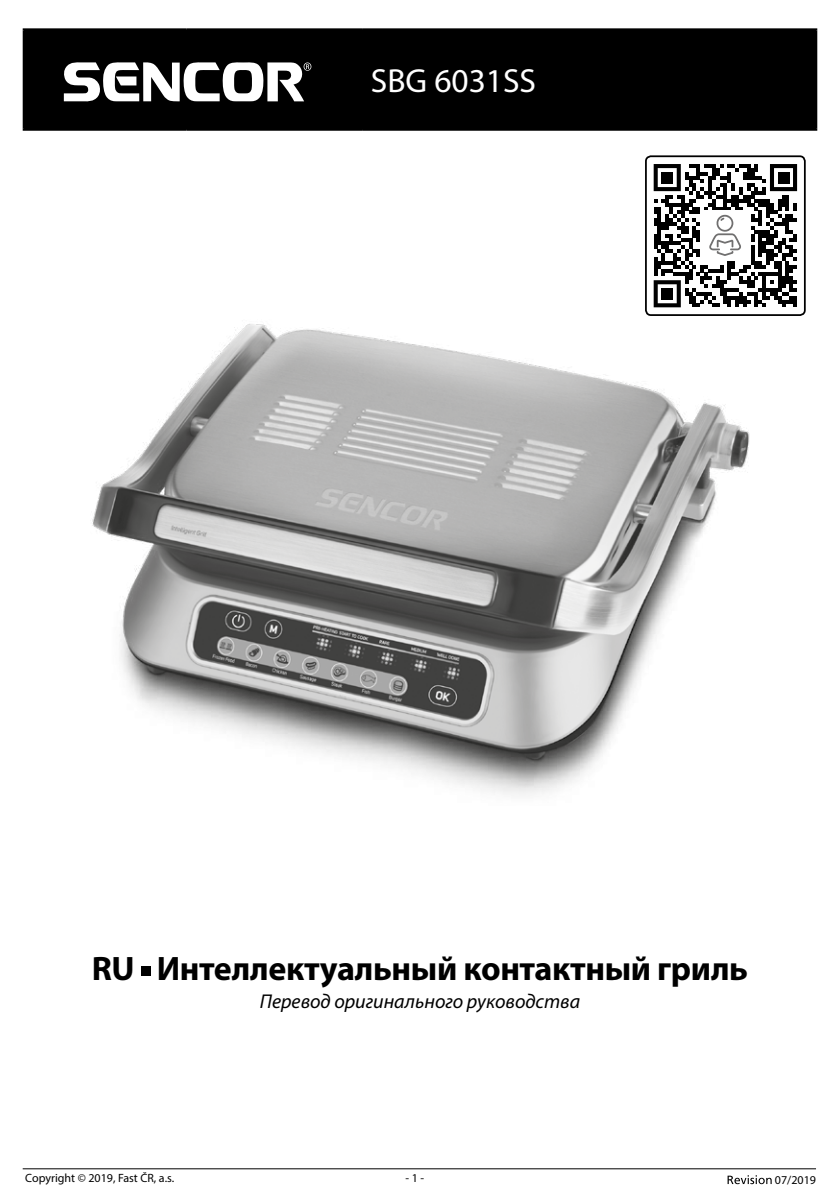
<style>
.page{position:relative;width:840px;height:1191px;background:#fff}
.page>*{position:absolute;margin:0;border:0;box-sizing:border-box;transform-origin:0 0}
.t1{font:700 34px "Myriad Pro";letter-spacing:-.01em;color:#000}
.t2{font:33.4px "Myriad Pro";color:#fff}
.t3{font:italic 20px "Myriad Pro";color:#000}
.t4{font:12px "Myriad Pro";color:#000}
</style>
<div class="page">
<hr style="left:23px;top:1168px;width:792px;height:1px;background:#000">
<svg style="left:727px;top:1175px;width:44px;height:9px"></svg>
<img style="left:92px;top:324px;width:657px;height:471px">
<div style="left:141px;top:966px;width:9px;height:10px;background:#000"></div>
<div style="left:25px;top:30px;width:789px;height:99px;background:#000"></div>
<hr style="left:23px;top:28px;width:163px;height:2px;background:#000">
<hr style="left:23px;top:30px;width:2px;height:99px;background:#000">
<hr style="left:186px;top:28px;width:176px;height:2px;background:#000">
<hr style="left:185px;top:30px;width:2px;height:99px;background:#000">
<hr style="left:362px;top:28px;width:454px;height:2px;background:#000">
<hr style="left:361px;top:30px;width:2px;height:99px;background:#000">
<hr style="left:814px;top:30px;width:2px;height:99px;background:#000">
<hr style="left:23px;top:129px;width:163px;height:2px;background:#000">
<hr style="left:186px;top:129px;width:176px;height:2px;background:#000">
<hr style="left:362px;top:129px;width:454px;height:2px;background:#000">
<svg style="left:63px;top:62px;width:248px;height:40px"></svg>
<div style="left:644px;top:155px;width:161px;height:161px;border:2px solid #000;border-radius:5px"></div>
<svg style="left:645px;top:156px;width:159px;height:159px"></svg>
<h2 class="t2" style="left:370px;top:60px;width:167px">SBG 6031SS</h2>
<h1 class="t1" style="left:92px;top:946px;width:657px">RU Интеллектуальный контактный гриль</h1>
<h3 class="t3" style="left:260px;top:989px;width:322px">Перевод оригинального руководства</h3>
<p class="t4" style="left:25px;top:1170px;width:150px">Copyright © 2019, Fast ČR, a.s.</p>
<p class="t4" style="left:405px;top:1170px;width:20px">- 1 -</p>
<p class="t4" style="left:774px;top:1172px;width:43px">07/2019</p>
</div>
